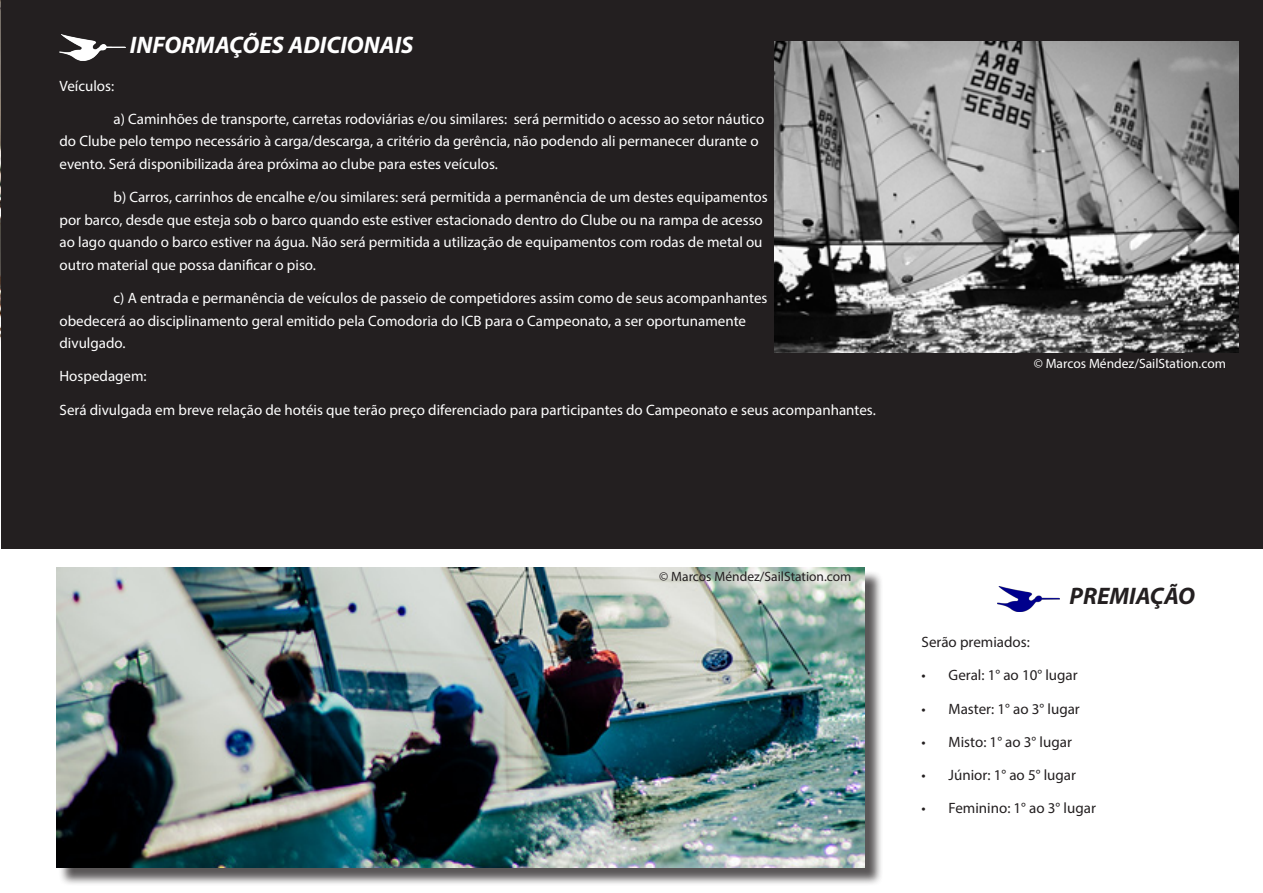
<style>
.page{position:relative;width:1263px;height:893px;background:#fff}
.page>*{position:absolute;margin:0;border:0;box-sizing:border-box;transform-origin:0 0}
.White_Head{font:italic 700 24px "Myriad Pro";color:#fff}
.Head_1{font:italic 700 24px "Myriad Pro";color:#231f20}
.Body_2{font:15px/22.5px "Myriad Pro";color:#fff}
.Body_2-2{font:15px "Myriad Pro";color:#231f20}
.Address{font:13.5px "Myriad Pro";color:#fff}
.Address-2{font:13.5px "Myriad Pro";color:#231f20}
</style>
<div class="page">
<img style="left:0;top:0;width:1px;height:341px">
<div style="left:1px;top:0;width:1262px;height:549px;background:#231f20"></div>
<img style="left:998px;top:587px;width:61px;height:24px">
<img style="left:775px;top:41px;width:463px;height:312px">
<div style="left:58px;top:570px;width:825px;height:316px;background:#231f20;opacity:.75"></div>
<img style="left:56px;top:567px;width:809px;height:300px">
<img style="left:60px;top:34px;width:65px;height:26px">
<p class="White_Head" style="left:130px;top:30px;width:285px">INFORMAÇÕES ADICIONAIS</p>
<p class="Body_2" style="left:60px;top:74px;width:56px">Veículos:</p>
<p class="Body_2" style="left:60px;top:107px;width:706px;text-indent:54px">a) Caminhões de transporte, carretas rodoviárias e/ou similares: será permitido o acesso ao setor náutico do Clube pelo tempo necessário à carga/descarga, a critério da gerência, não podendo ali permanecer durante o evento. Será disponibilizada área próxima ao clube para estes veículos.</p>
<p class="Body_2" style="left:60px;top:186px;width:710px;text-indent:54px">b) Carros, carrinhos de encalhe e/ou similares: será permitida a permanência de um destes equipamentos por barco, desde que esteja sob o barco quando este estiver estacionado dentro do Clube ou na rampa de acesso ao lago quando o barco estiver na água. Não será permitida a utilização de equipamentos com rodas de metal ou outro material que possa danificar o piso.</p>
<p class="Body_2" style="left:60px;top:287px;width:709px;text-indent:54px">c) A entrada e permanência de veículos de passeio de competidores assim como de seus acompanhantes obedecerá ao disciplinamento geral emitido pela Comodoria do ICB para o Campeonato, a ser oportunamente divulgado.</p>
<p class="Body_2" style="left:60px;top:365px;width:89px">Hospedagem:</p>
<p class="Body_2" style="left:60px;top:398px;width:818px">Será divulgada em breve relação de hotéis que terão preço diferenciado para participantes do Campeonato e seus acompanhantes.</p>
<p class="Address" style="left:1034px;top:355px;width:194px">© Marcos Méndez/SailStation.com</p>
<p class="Address-2" style="left:659px;top:568px;width:194px">© Marcos Méndez/SailStation.com</p>
<p class="Head_1" style="left:1069px;top:581px;width:127px">PREMIAÇÃO</p>
<p class="Body_2-2" style="left:921px;top:633px;width:110px">Serão premiados:</p>
<p class="Body_2-2" style="left:921px;top:666px;width:158px">• Geral: 1° ao 10° lugar</p>
<p class="Body_2-2" style="left:921px;top:699px;width:160px">• Master: 1° ao 3° lugar</p>
<p class="Body_2-2" style="left:921px;top:733px;width:152px">• Misto: 1° ao 3° lugar</p>
<p class="Body_2-2" style="left:921px;top:766px;width:156px">• Júnior: 1° ao 5° lugar</p>
<p class="Body_2-2" style="left:921px;top:799px;width:176px">• Feminino: 1° ao 3° lugar</p>
</div>
